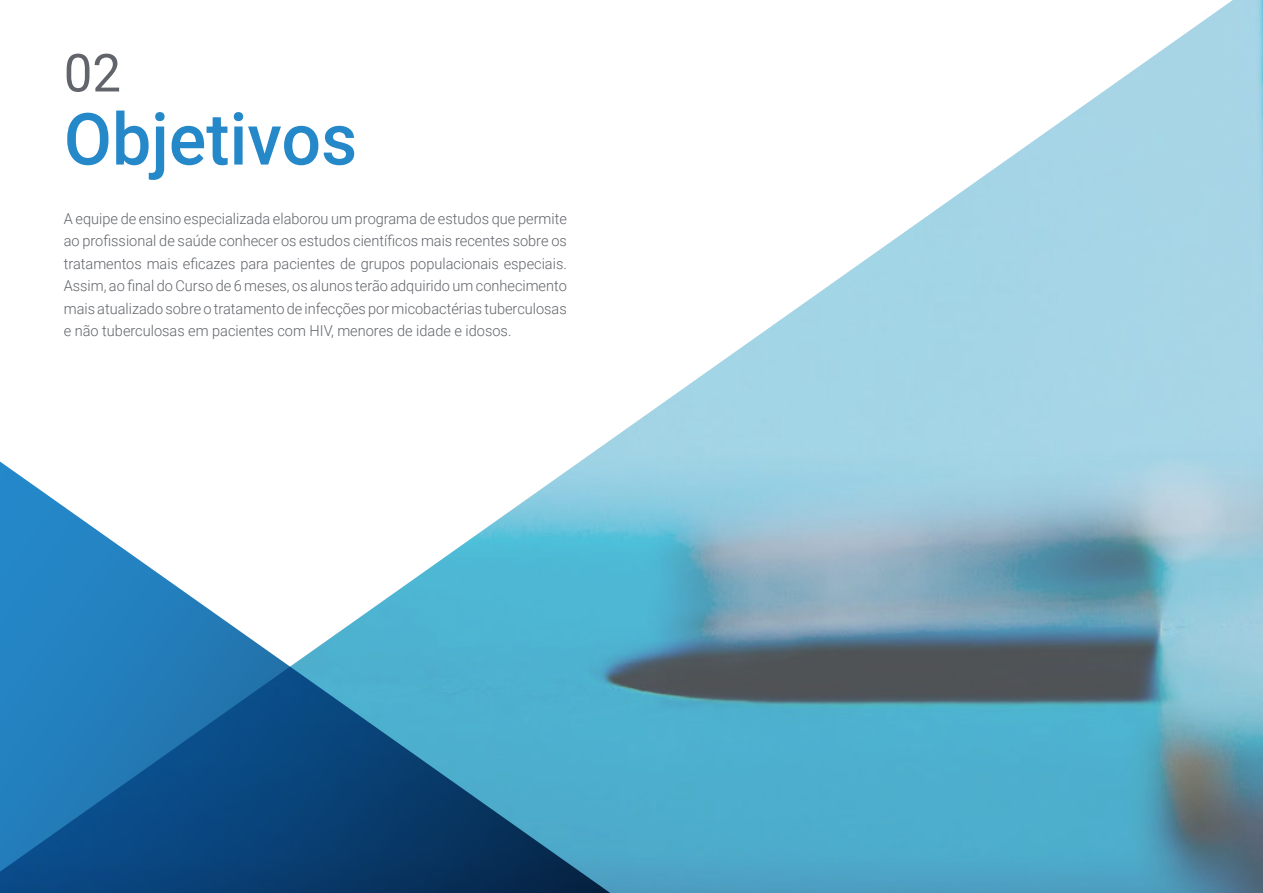
<style>
.page{position:relative;width:1263px;height:893px;background:#fff}
.page>*{position:absolute;margin:0;border:0;box-sizing:border-box;transform-origin:0 0}
.t1{font:500 72px "Roboto";color:#2488c9}
.t2{font:52.5px "Roboto";color:#61646a}
.t3{font:300 15px/22.5px "Roboto";color:#61646a;text-align:justify}
</style>
<div class="page">
<img style="left:602px;top:0;width:661px;height:893px">
<svg style="left:0;top:446px;width:640px;height:447px"></svg>
<h2 class="t2" style="left:64px;top:36px;width:59px">02</h2>
<h1 class="t1" style="left:64px;top:89px;width:295px">Objetivos</h1>
<p class="t3" style="left:64px;top:207px;width:505px">A equipe de ensino especializada elaborou um programa de estudos que permite ao profissional de saúde conhecer os estudos científicos mais recentes sobre os tratamentos mais eficazes para pacientes de grupos populacionais especiais.<br>Assim, ao final do Curso de 6 meses, os alunos terão adquirido um conhecimento mais atualizado sobre o tratamento de infecções por micobactérias tuberculosas e não tuberculosas em pacientes com HIV, menores de idade e idosos.</p>
</div>
